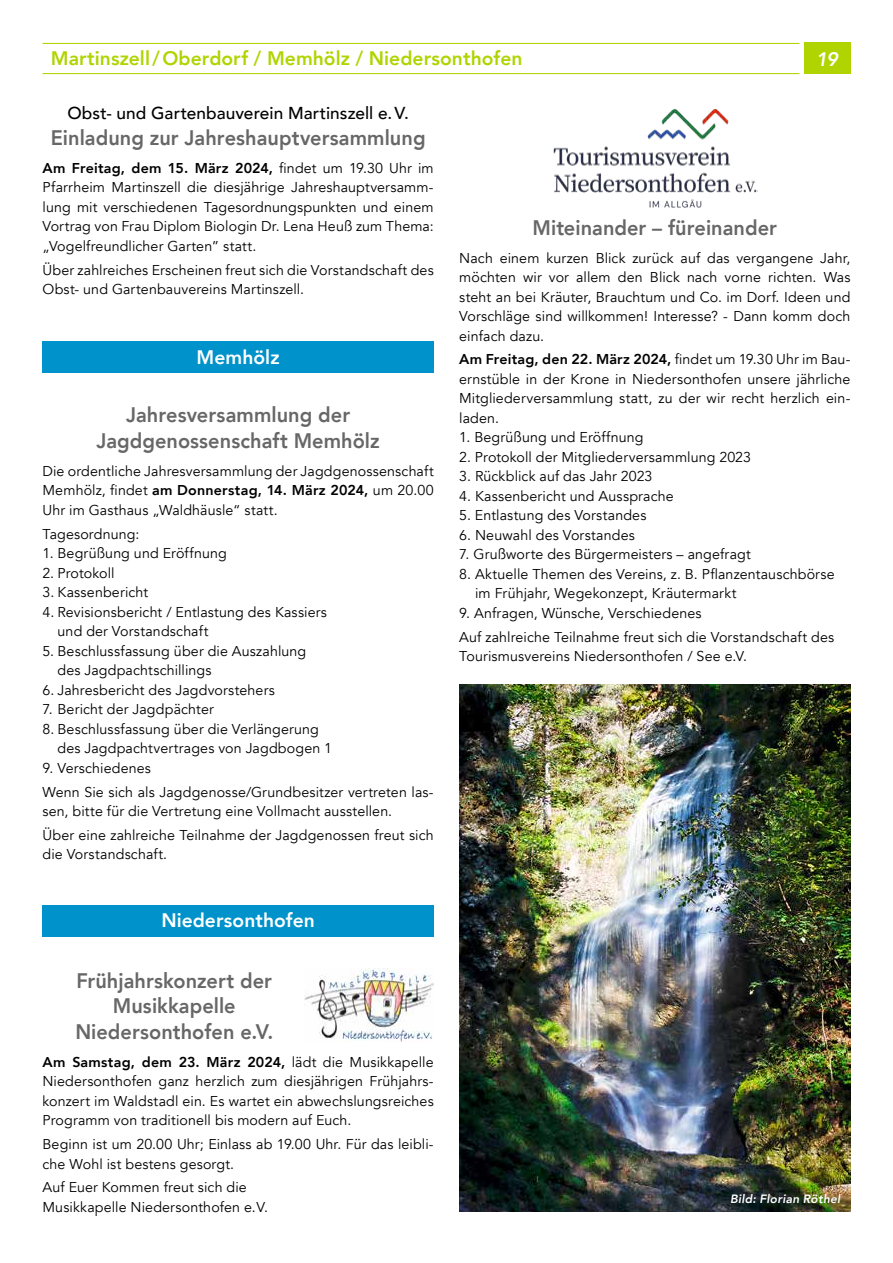
<style>
.page{position:relative;width:893px;height:1263px;background:#fff}
.page>*{position:absolute;margin:0;border:0;box-sizing:border-box;transform-origin:0 0}
.t1{font:800 21px/25.5px "Avenir LT Com";letter-spacing:.005em;color:#676767;text-align:center;scale:.95 1}
.t2{font:800 19.5px "Avenir LT Com";letter-spacing:.005em;color:#afd400}
.t3{font:800 19.5px "Avenir LT Com";color:#fff}
.t4{font:italic 800 19.5px "Avenir LT Com";color:#fff}
.t5{font:500 17.25px "Avenir LT Com";letter-spacing:.005em;color:#000}
.t6{font:14.25px/19.5px "Avenir LT Com";letter-spacing:.01em;color:#000}
.t7{font:italic 800 12px "Avenir LT Com";letter-spacing:.02em;color:#fff}
.s1{font-weight:800}
</style>
<div class="page">
<div style="left:804px;top:43px;width:46px;height:31px;background:#afd400"></div>
<hr style="left:43px;top:73px;width:756px;height:1px;background:#afd400">
<hr style="left:43px;top:43px;width:756px;height:1px;background:#afd400">
<div style="left:43px;top:341px;width:391px;height:32px;background:#0092ca"></div>
<div style="left:43px;top:905px;width:391px;height:32px;background:#0092ca"></div>
<img style="left:305px;top:968px;width:129px;height:74px">
<img style="left:553px;top:108px;width:204px;height:100px">
<img style="left:459px;top:685px;width:391px;height:527px">
<h2 class="t2" style="left:51px;top:47px;width:473px">Martinszell/Oberdorf / Memhölz / Niedersonthofen</h2>
<h2 class="t4" style="left:816px;top:48px;width:23px">19</h2>
<p class="t5" style="left:67px;top:103px;width:343px">Obst- und Gartenbauverein Martinszell e.V.</p>
<h1 class="t1" style="left:51px;top:125px;width:396px">Einladung zur Jahreshauptversammlung</h1>
<p class="t6" style="left:43px;top:158px;width:393px;text-align:justify"><span class="s1">Am Freitag, dem 15. März 2024,</span> findet um 19.30 Uhr im Pfarrheim Martinszell die diesjährige Jahreshauptversamm&shy;lung mit verschiedenen Tagesordnungspunkten und einem Vortrag von Frau Diplom Biologin Dr. Lena Heuß zum Thema: „Vogelfreundlicher Garten” statt.</p>
<p class="t6" style="left:43px;top:260px;width:393px">Über zahlreiches Erscheinen freut sich die Vorstandschaft des<br>Obst- und Gartenbauvereins Martinszell.</p>
<h2 class="t3" style="left:197px;top:346px;width:85px">Memhölz</h2>
<h1 class="t1" style="left:96px;top:402px;width:300px">Jahresversammlung der<br>Jagdgenossenschaft Memhölz</h1>
<p class="t6" style="left:43px;top:461px;width:393px;text-align:justify">Die ordentliche Jahresversammlung der Jagdgenossenschaft Memhölz, findet <span class="s1">am Donnerstag, 14. März 2024,</span> um 20.00<br>Uhr im Gasthaus „Waldhäusle“ statt.</p>
<p class="t6" style="left:43px;top:524px;width:98px">Tagesordnung:</p>
<p class="t6" style="left:43px;top:544px;width:186px">1. Begrüßung und Eröffnung</p>
<p class="t6" style="left:43px;top:563px;width:74px">2. Protokoll</p>
<p class="t6" style="left:43px;top:583px;width:107px">3. Kassenbericht</p>
<p class="t6" style="left:58px;top:602px;width:271px;text-indent:-15px">4. Revisionsbericht / Entlastung des Kassiers und der Vorstandschaft</p>
<p class="t6" style="left:58px;top:641px;width:250px;text-indent:-15px">5. Beschlussfassung über die Auszahlung des Jagdpachtschillings</p>
<p class="t6" style="left:43px;top:680px;width:234px">6. Jahresbericht des Jagdvorstehers</p>
<p class="t6" style="left:43px;top:700px;width:173px">7. Bericht der Jagdpächter</p>
<p class="t6" style="left:58px;top:719px;width:276px;text-indent:-15px">8. Beschlussfassung über die Verlängerung des Jagdpachtvertrages von Jagdbogen 1</p>
<p class="t6" style="left:43px;top:756px;width:393px;line-height:23.7px">9. Verschiedenes<br>Wenn Sie sich als Jagdgenosse/Grundbesitzer vertreten las-</p>
<p class="t6" style="left:43px;top:800px;width:393px;line-height:23.7px">sen, bitte für die Vertretung eine Vollmacht ausstellen.<br>Über eine zahlreiche Teilnahme der Jagdgenossen freut sich</p>
<p class="t6" style="left:43px;top:845px;width:126px">die Vorstandschaft.</p>
<h2 class="t3" style="left:161px;top:909px;width:155px">Niedersonthofen</h2>
<h1 class="t1" style="left:75px;top:968px;width:210px">Frühjahrskonzert der<br>Musikkapelle<br>Niedersonthofen e.V.</h1>
<p class="t6" style="left:43px;top:1052px;width:393px;text-align:justify"><span class="s1">Am Samstag, dem 23. März 2024,</span> lädt die Musikkapelle Niedersonthofen ganz herzlich zum diesjährigen Frühjahrs&shy;konzert im Waldstadl ein. Es wartet ein abwechslungsreiches Programm von traditionell bis modern auf Euch.</p>
<p class="t6" style="left:43px;top:1135px;width:393px">Beginn ist um 20.00 Uhr; Einlass ab 19.00 Uhr. Für das leibli&shy;che Wohl ist bestens gesorgt.</p>
<p class="t6" style="left:43px;top:1178px;width:227px">Auf Euer Kommen freut sich die<br>Musikkapelle Niedersonthofen e.V.</p>
<h1 class="t1" style="left:533px;top:215px;width:259px">Miteinander – füreinander</h1>
<p class="t6" style="left:459px;top:248px;width:393px;text-align:justify">Nach einem kurzen Blick zurück auf das vergangene Jahr, möchten wir vor allem den Blick nach vorne richten. Was steht an bei Kräuter, Brauchtum und Co. im Dorf. Ideen und Vorschläge sind willkommen! Interesse? - Dann komm doch einfach dazu.</p>
<p class="t6" style="left:459px;top:350px;width:393px;text-align:justify"><span class="s1">Am Freitag, den 22. März 2024,</span> findet um 19.30 Uhr im Bau&shy;ernstüble in der Krone in Niedersonthofen unsere jährliche Mitgliederversammlung statt, zu der wir recht herzlich ein&shy;laden.</p>
<p class="t6" style="left:459px;top:428px;width:186px">1. Begrüßung und Eröffnung</p>
<p class="t6" style="left:459px;top:447px;width:293px">2. Protokoll der Mitgliederversammlung 2023</p>
<p class="t6" style="left:459px;top:467px;width:195px">3. Rückblick auf das Jahr 2023</p>
<p class="t6" style="left:459px;top:486px;width:216px">4. Kassenbericht und Aussprache</p>
<p class="t6" style="left:459px;top:506px;width:189px">5. Entlastung des Vorstandes</p>
<p class="t6" style="left:459px;top:525px;width:177px">6. Neuwahl des Vorstandes</p>
<p class="t6" style="left:459px;top:545px;width:293px">7. Grußworte des Bürgermeisters – angefragt</p>
<p class="t6" style="left:475px;top:564px;width:361px;text-indent:-16px">8. Aktuelle Themen des Vereins, z. B. Pflanzentauschbörse im Frühjahr, Wegekonzept, Kräutermarkt</p>
<p class="t6" style="left:459px;top:601px;width:376px;line-height:23.7px">9. Anfragen, Wünsche, Verschiedenes<br>Auf zahlreiche Teilnahme freut sich die Vorstandschaft des</p>
<p class="t6" style="left:459px;top:647px;width:289px">Tourismusvereins Niedersonthofen / See e.V.</p>
<p class="t7" style="left:730px;top:1191px;width:112px">Bild: Florian Röthel</p>
</div>
